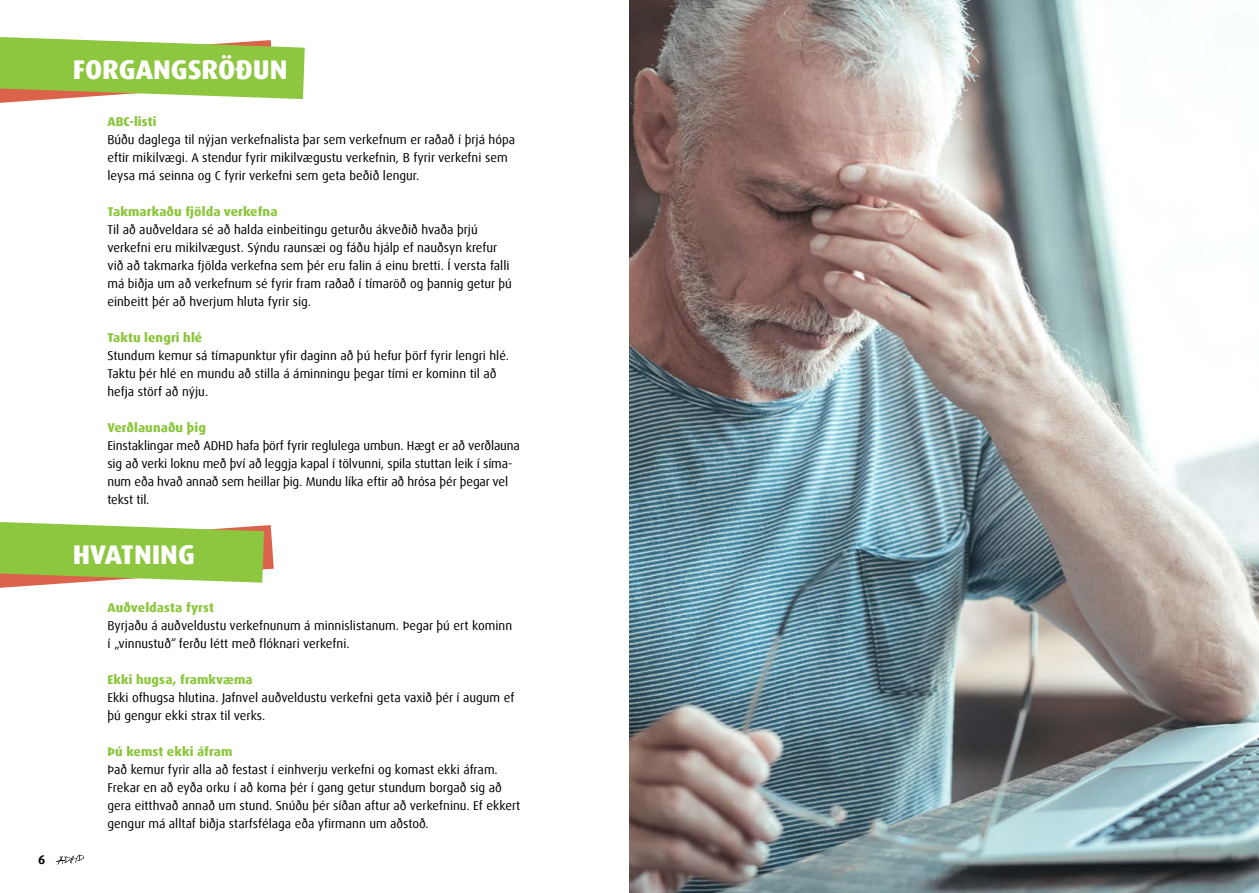
<style>
.page{position:relative;width:1259px;height:893px;background:#fff}
.page>*{position:absolute;margin:0;border:0;box-sizing:border-box;transform-origin:0 0}
.t1{font:800 27px "Dax Offc Pro";color:#fff}
.t2{font:12.75px/18px "Dax Offc Pro";color:#000}
.t3{font:800 12.75px "Dax Offc Pro";letter-spacing:.01em;color:#8dc63f}
.t4{font:700 12.75px "Dax Offc Pro";color:#000}
</style>
<div class="page">
<svg style="left:56px;top:855px;width:29px;height:10px"></svg>
<svg style="left:0;top:522px;width:274px;height:66px"></svg>
<svg style="left:0;top:37px;width:305px;height:66px;background:#a3c95e"></svg>
<img style="left:629px;top:0;width:630px;height:893px">
<p class="t4" style="left:38px;top:851px;width:9px">6</p>
<h1 class="t1" style="left:73px;top:53px;width:216px">FORGANGSRÖÐUN</h1>
<p class="t3" style="left:107px;top:113px;width:51px">ABC-listi</p>
<p class="t2" style="left:107px;top:131px;width:409px">Búðu daglega til nýjan verkefnalista þar sem verkefnum er raðað í þrjá hópa eftir mikilvægi. A stendur fyrir mikilvægustu verkefnin, B fyrir verkefni sem leysa má seinna og C fyrir verkefni sem geta beðið lengur.</p>
<p class="t3" style="left:107px;top:203px;width:172px">Takmarkaðu fjölda verkefna</p>
<p class="t2" style="left:107px;top:221px;width:406px">Til að auðveldara sé að halda einbeitingu geturðu ákveðið hvaða þrjú verkefni eru mikilvægust. Sýndu raunsæi og fáðu hjálp ef nauðsyn krefur við að takmarka fjölda verkefna sem þér eru falin á einu bretti. Í versta falli má biðja um að verkefnum sé fyrir fram raðað í tímaröð og þannig getur þú einbeitt þér að hverjum hluta fyrir sig.</p>
<p class="t3" style="left:107px;top:329px;width:96px">Taktu lengri hlé</p>
<p class="t2" style="left:107px;top:347px;width:403px">Stundum kemur sá tímapunktur yfir daginn að þú hefur þörf fyrir lengri hlé.<br>Taktu þér hlé en mundu að stilla á áminningu þegar tími er kominn til að hefja störf að nýju.</p>
<p class="t3" style="left:107px;top:419px;width:100px">Verðlaunaðu þig</p>
<p class="t2" style="left:107px;top:437px;width:414px">Einstaklingar með ADHD hafa þörf fyrir reglulega umbun. Hægt er að verðlauna sig að verki loknu með því að leggja kapal í tölvunni, spila stuttan leik í síma&shy;num eða hvað annað sem heillar þig. Mundu líka eftir að hrósa þér þegar vel tekst til.</p>
<h1 class="t1" style="left:73px;top:537px;width:124px">HVATNING</h1>
<p class="t3" style="left:107px;top:599px;width:108px">Auðveldasta fyrst</p>
<p class="t2" style="left:107px;top:617px;width:406px">Byrjaðu á auðveldustu verkefnunum á minnislistanum. Þegar þú ert kominn í „vinnustuð“ ferðu létt með flóknari verkefni.</p>
<p class="t3" style="left:107px;top:671px;width:147px">Ekki hugsa, framkvæma</p>
<p class="t2" style="left:107px;top:689px;width:408px">Ekki ofhugsa hlutina. Jafnvel auðveldustu verkefni geta vaxið þér í augum ef þú gengur ekki strax til verks.</p>
<p class="t3" style="left:107px;top:743px;width:127px">Þú kemst ekki áfram</p>
<p class="t2" style="left:107px;top:761px;width:414px">Það kemur fyrir alla að festast í einhverju verkefni og komast ekki áfram.<br>Frekar en að eyða orku í að koma þér í gang getur stundum borgað sig að gera eitthvað annað um stund. Snúðu þér síðan aftur að verkefninu. Ef ekkert gengur má alltaf biðja starfsfélaga eða yfirmann um aðstoð.</p>
</div>
